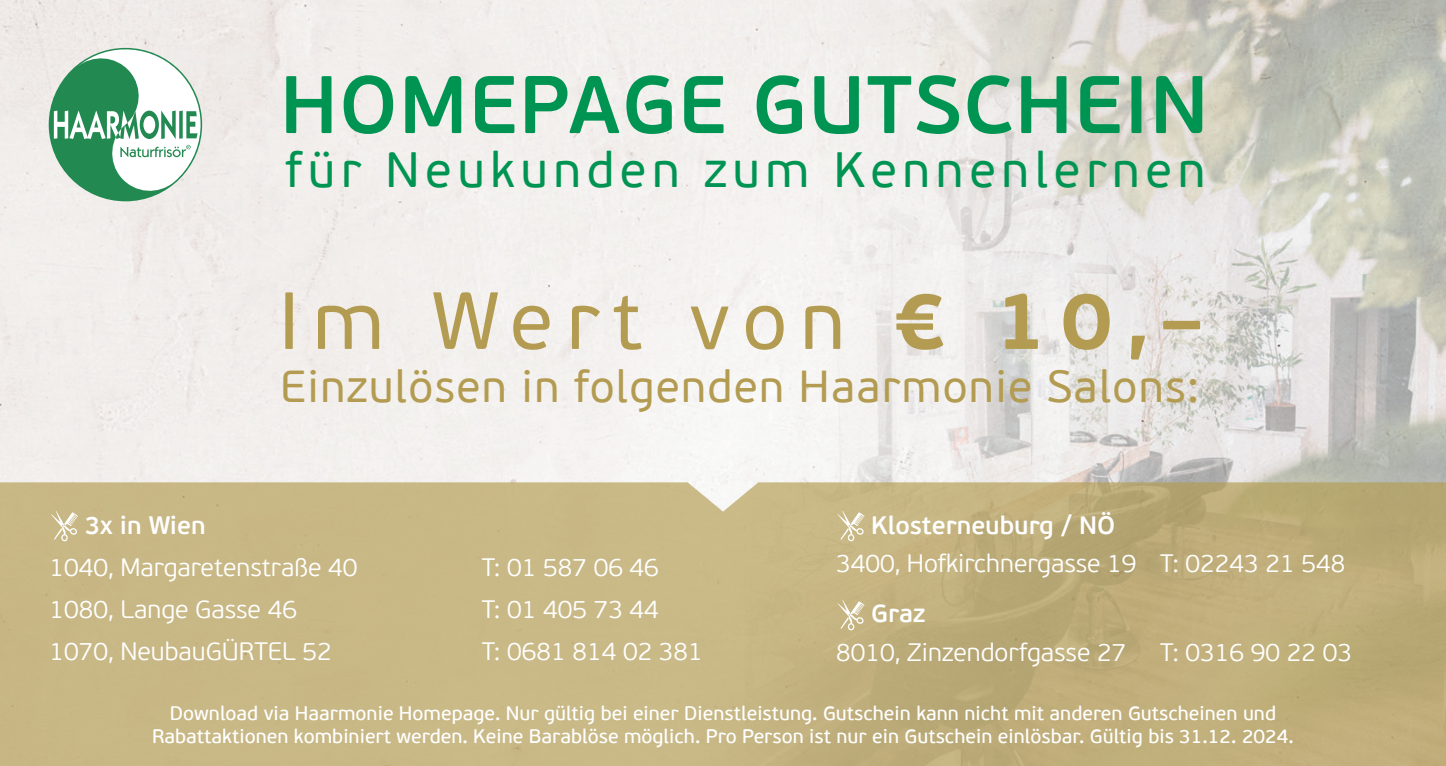
<style>
.page{position:relative;width:1446px;height:766px;background:#fff}
.page>*{position:absolute;margin:0;border:0;box-sizing:border-box;transform-origin:0 0}
.t1{font:600 81.3px "PF Beau Sans Pro";letter-spacing:.02em;color:#009452}
.t2{font:80.7px "PF Beau Sans Pro";letter-spacing:.16em;color:#b39c51}
.t3{font:49.5px "PF Beau Sans Pro";letter-spacing:.115em;color:#009452}
.t4{font:44.7px "PF Beau Sans Pro";letter-spacing:.03em;color:#b39c51}
.t5{font:300 25.2px "PF Beau Sans Pro";color:#fff}
.t6{font:600 25.2px "PF Beau Sans Pro";color:#fff}
.t7{font:19.5px/23.4px "PF Beau Sans Pro Bbook";color:#fff;text-align:center}
.s1{font-weight:700}
</style>
<div class="page">
<img style="left:0;top:0;width:1446px;height:482px">
<svg style="left:54px;top:48px;width:148px;height:147px"></svg>
<svg style="left:0;top:482px;width:1446px;height:283px;background:#c3b380"></svg>
<svg style="left:51px;top:510px;width:27px;height:31px"></svg>
<svg style="left:837px;top:510px;width:27px;height:31px"></svg>
<svg style="left:837px;top:599px;width:27px;height:31px"></svg>
<h1 class="t1" style="left:280px;top:56px;width:929px">HOMEPAGE GUTSCHEIN</h1>
<h3 class="t3" style="left:285px;top:141px;width:921px">für Neukunden zum Kennenlernen</h3>
<h2 class="t2" style="left:278px;top:274px;width:925px">Im Wert von <span class="s1">€ 10,–</span></h2>
<h3 class="t4" style="left:280px;top:361px;width:920px">Einzulösen in folgenden Haarmonie Salons:</h3>
<p class="t6" style="left:85px;top:510px;width:122px">3x in Wien</p>
<p class="t5" style="left:50px;top:552px;width:309px">1040, Margaretenstraße 40</p>
<p class="t5" style="left:482px;top:552px;width:179px">T: 01 587 06 46</p>
<p class="t5" style="left:50px;top:594px;width:249px">1080, Lange Gasse 46</p>
<p class="t5" style="left:482px;top:594px;width:179px">T: 01 405 73 44</p>
<p class="t5" style="left:50px;top:636px;width:284px">1070, NeubauGÜRTEL 52</p>
<p class="t5" style="left:482px;top:636px;width:223px">T: 0681 814 02 381</p>
<p class="t6" style="left:871px;top:510px;width:246px">Klosterneuburg / NÖ</p>
<p class="t5" style="left:836px;top:549px;width:511px">3400, Hofkirchnergasse 19 T: 02243 21 548</p>
<p class="t6" style="left:871px;top:598px;width:56px">Graz</p>
<p class="t5" style="left:836px;top:637px;width:292px">8010, Zinzendorfgasse 27</p>
<p class="t5" style="left:1160px;top:637px;width:193px">T: 0316 90 22 03</p>
<p class="t7" style="left:152px;top:702px;width:1143px">Download via Haarmonie Homepage. Nur gültig bei einer Dienstleistung. Gutschein kann nicht mit anderen Gutscheinen und<br>Rabattaktionen kombiniert werden. Keine Barablöse möglich. Pro Person ist nur ein Gutschein einlösbar. Gültig bis 31.12. 2024.</p>
</div>
